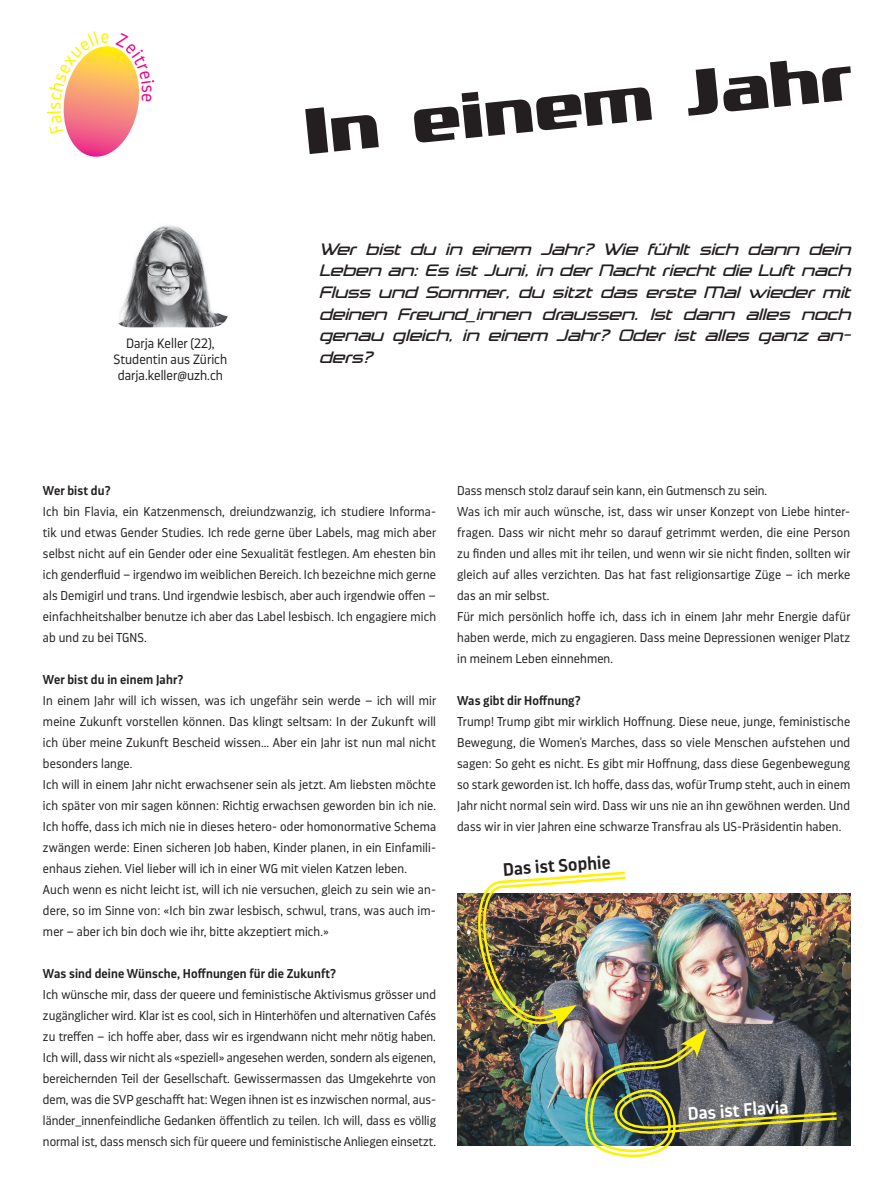
<style>
.page{position:relative;width:893px;height:1191px;background:#fff}
.page>*{position:absolute;margin:0;border:0;box-sizing:border-box;transform-origin:0 0}
.t1{font:700 70.5px "Trade Marker";color:#231f20}
.t2{font:italic 300 18px/21.6px "Trade Marker";letter-spacing:.01em;color:#231f20;text-align:justify}
.t3{font:600 18px "Darwin Pro";color:#fff}
.t4{font:600 18px "Darwin Pro";color:#231f20}
.t5{font:300 13.5px/16.2px "Darwin Pro";color:#231f20;text-align:center}
.t6{font:300 12.75px/21px "Darwin Pro";letter-spacing:.01em;color:#231f20;text-align:justify}
.t7{font:600 12.75px "Darwin Pro";letter-spacing:.01em;color:#231f20}
</style>
<div class="page">
<img style="left:457px;top:894px;width:393px;height:251px">
<img style="left:474px;top:871px;width:365px;height:287px">
<img style="left:112px;top:222px;width:117px;height:105px;border-radius:18px">
<svg style="left:63px;top:46px;width:77px;height:111px"></svg>
<p class="t5" style="left:114px;top:336px;width:115px">Darja Keller (22),<br>Studentin aus Zürich darja.keller@uzh.ch</p>
<h1 class="t1" style="left:300px;top:92px;width:552px;rotate:-6deg">In einem Jahr</h1>
<p class="t2" style="left:319px;top:240px;width:534px">Wer bist du in einem Jahr? Wie fühlt sich dann dein Leben an: Es ist Juni, in der Nacht riecht die Luft nach Fluss und Sommer, du sitzt das erste Mal wieder mit deinen Freund_innen draussen. Ist dann alles noch genau gleich, in einem Jahr? Oder ist alles ganz an&shy;ders?</p>
<p class="t7" style="left:43px;top:485px;width:69px">Wer bist du?</p>
<p class="t6" style="left:43px;top:502px;width:395px">Ich bin Flavia, ein Katzenmensch, dreiundzwanzig, ich studiere Informa&shy;tik und etwas Gender Studies. Ich rede gerne über Labels, mag mich aber selbst nicht auf ein Gender oder eine Sexualität festlegen. Am ehesten bin ich genderfluid – irgendwo im weiblichen Bereich. Ich bezeichne mich gerne als Demigirl und trans. Und irgendwie lesbisch, aber auch irgendwie offen – einfachheitshalber benutze ich aber das Label lesbisch. Ich engagiere mich ab und zu bei TGNS.</p>
<p class="t7" style="left:43px;top:674px;width:142px">Wer bist du in einem Jahr?</p>
<p class="t6" style="left:43px;top:691px;width:395px;text-align:left">In einem Jahr will ich wissen, was ich ungefähr sein werde – ich will mir meine Zukunft vorstellen können. Das klingt seltsam: In der Zukunft will ich über meine Zukunft Bescheid wissen... Aber ein Jahr ist nun mal nicht besonders lange.<br>Ich will in einem Jahr nicht erwachsener sein als jetzt. Am liebsten möchte ich später von mir sagen können: Richtig erwachsen geworden bin ich nie.<br>Ich hoffe, dass ich mich nie in dieses hetero- oder homonormative Schema zwängen werde: Einen sicheren Job haben, Kinder planen, in ein Einfamili&shy;enhaus ziehen. Viel lieber will ich in einer WG mit vielen Katzen leben.<br>Auch wenn es nicht leicht ist, will ich nie versuchen, gleich zu sein wie an&shy;dere, so im Sinne von: «Ich bin zwar lesbisch, schwul, trans, was auch im&shy;mer – aber ich bin doch wie ihr, bitte akzeptiert mich.»</p>
<p class="t7" style="left:43px;top:968px;width:295px">Was sind deine Wünsche, Hoffnungen für die Zukunft?</p>
<p class="t6" style="left:43px;top:984px;width:395px">Ich wünsche mir, dass der queere und feministische Aktivismus grösser und zugänglicher wird. Klar ist es cool, sich in Hinterhöfen und alternativen Cafés zu treffen – ich hoffe aber, dass wir es irgendwann nicht mehr nötig haben.<br>Ich will, dass wir nicht als «speziell» angesehen werden, sondern als eigenen, bereichernden Teil der Gesellschaft. Gewissermassen das Umgekehrte von dem, was die SVP geschafft hat: Wegen ihnen ist es inzwischen normal, aus&shy;länder_innenfeindliche Gedanken öffentlich zu teilen. Ich will, dass es völlig normal ist, dass mensch sich für queere und feministische Anliegen einsetzt.</p>
<p class="t6" style="left:457px;top:481px;width:395px;text-align:left">Dass mensch stolz darauf sein kann, ein Gutmensch zu sein.<br>Was ich mir auch wünsche, ist, dass wir unser Konzept von Liebe hinter&shy;fragen. Dass wir nicht mehr so darauf getrimmt werden, die eine Person zu finden und alles mit ihr teilen, und wenn wir sie nicht finden, sollten wir gleich auf alles verzichten. Das hat fast religionsartige Züge – ich merke das an mir selbst.<br>Für mich persönlich hoffe ich, dass ich in einem Jahr mehr Energie dafür haben werde, mich zu engagieren. Dass meine Depressionen weniger Platz in meinem Leben einnehmen.</p>
<p class="t7" style="left:457px;top:695px;width:125px">Was gibt dir Hoffnung?</p>
<p class="t6" style="left:457px;top:712px;width:394px">Trump! Trump gibt mir wirklich Hoffnung. Diese neue, junge, feministische Bewegung, die Women's Marches, dass so viele Menschen aufstehen und sagen: So geht es nicht. Es gibt mir Hoffnung, dass diese Gegenbewegung so stark geworden ist. Ich hoffe, dass das, wofür Trump steht, auch in einem Jahr nicht normal sein wird. Dass wir uns nie an ihn gewöhnen werden. Und dass wir in vier Jahren eine schwarze Transfrau als US-Präsidentin haben.</p>
<h2 class="t4" style="left:502px;top:861px;width:109px;rotate:-4deg">Das ist Sophie</h2>
<h2 class="t3" style="left:687px;top:1106px;width:102px;rotate:-4deg">Das ist Flavia</h2>
</div>
